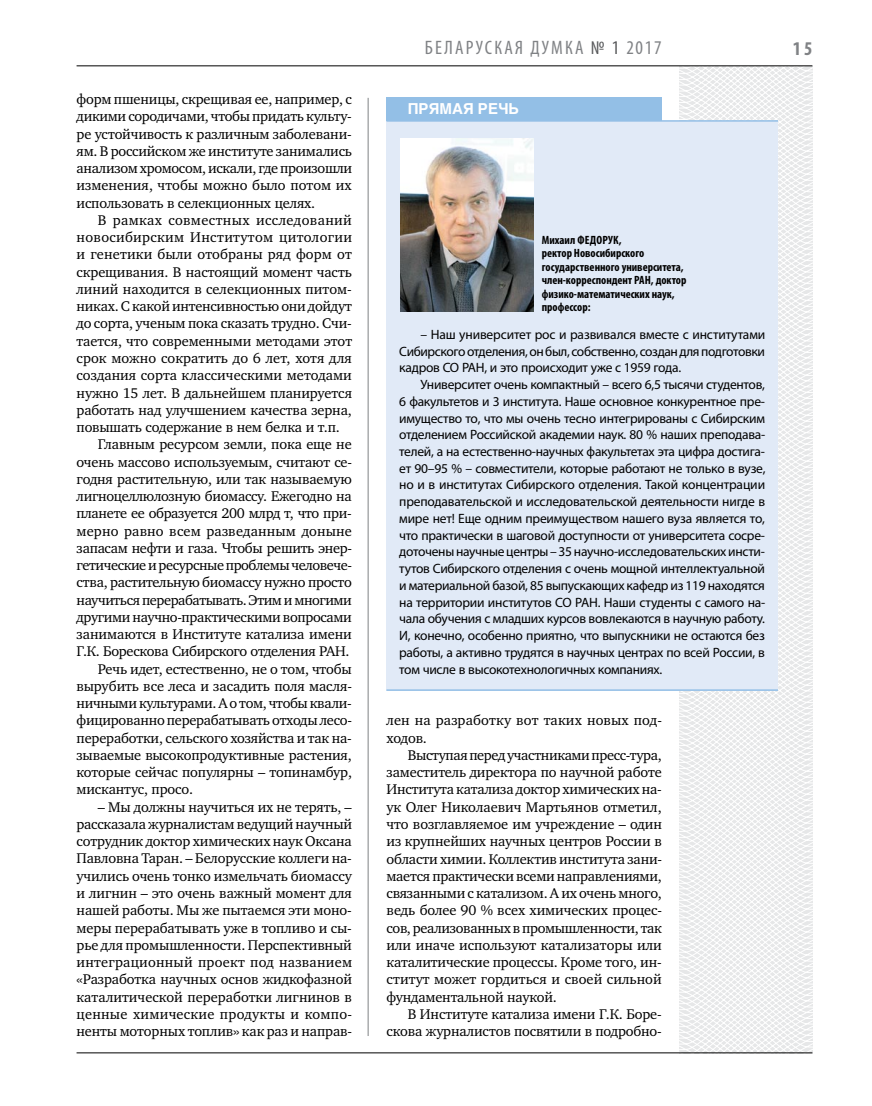
<style>
.page{position:relative;width:872px;height:1106px;background:#fff}
.page>*{position:absolute;margin:0;border:0;box-sizing:border-box;transform-origin:0 0}
.t1{font:condensed 19.5px "Myriad Pro";letter-spacing:.11em;color:#808285}
.t2{font:700 condensed 19.5px "Myriad Pro";color:#808285}
.t3{font:700 15px "Helios";color:#fff}
.t4{font:14.4px/17.2px "Charter C";letter-spacing:-.01em;color:#000;text-align:justify}
.t5{font:14.4px/17.2px "Charter C";letter-spacing:.01em;color:#000}
.t6{font:14.4px "Charter C";letter-spacing:-.03em;color:#000}
.t7{font:14.4px "Charter C";letter-spacing:.02em;color:#000}
.t8{font:14.4px "Charter C";letter-spacing:.025em;color:#000}
.t9{font:13.5px/16.8px "Myriad Pro";letter-spacing:-.02em;color:#000;text-align:justify}
.t10{font:700 condensed 12px/13.5px "Myriad Pro";color:#000}
.s1{color:#58595b}
</style>
<div class="page">
<hr style="left:368px;top:98px;width:1px;height:938px;background:#808285">
<svg style="left:621px;top:65px;width:192px;height:989px"></svg>
<hr style="left:77px;top:65px;width:735px;height:1px;background:#000">
<hr style="left:77px;top:1052px;width:735px;height:1px;background:#000">
<div style="left:386px;top:121px;width:392px;height:570px;background:#e1eaf7"></div>
<div style="left:386px;top:97px;width:276px;height:23px;background:#93bfe6"></div>
<hr style="left:386px;top:120px;width:392px;height:2px;background:#93bfe6">
<hr style="left:386px;top:689px;width:392px;height:2px;background:#93bfe6">
<img style="left:400px;top:138px;width:133px;height:173px">
<p class="t4" style="left:77px;top:91px;width:277px">форм пшеницы, скрещивая ее, например, с дикими сородичами, чтобы придать культу&shy;ре устойчивость к различным заболевани&shy;ям. В российском же институте занимались анализом хромосом, искали, где произошли изменения, чтобы можно было потом их использовать в селекционных целях.</p>
<p class="t8" style="left:98px;top:212px;width:256px">В рамках совместных исследований</p>
<p class="t7" style="left:77px;top:229px;width:277px">новосибирским Институтом цитологии</p>
<p class="t5" style="left:77px;top:246px;width:277px">и генетики были отобраны ряд форм от</p>
<p class="t4" style="left:77px;top:263px;width:277px">скрещивания. В настоящий момент часть</p>
<p class="t4" style="left:77px;top:280px;width:277px">линий находится в селекционных питом-</p>
<p class="t4" style="left:77px;top:298px;width:277px">никах. С какой интенсивностью они дойдут</p>
<p class="t4" style="left:77px;top:315px;width:277px">до сорта, ученым пока сказать трудно. Счи-</p>
<p class="t4" style="left:77px;top:332px;width:277px">тается, что современными методами этот</p>
<p class="t4" style="left:77px;top:349px;width:277px">срок можно сократить до 6 лет, хотя для</p>
<p class="t4" style="left:77px;top:367px;width:277px">создания сорта классическими методами</p>
<p class="t4" style="left:77px;top:384px;width:277px">нужно 15 лет. В дальнейшем планируется</p>
<p class="t4" style="left:77px;top:401px;width:277px">работать над улучшением качества зерна,</p>
<p class="t4" style="left:77px;top:418px;width:265px">повышать содержание в нем белка и т.п.</p>
<p class="t4" style="left:98px;top:436px;width:255px">Главным ресурсом земли, пока еще не</p>
<p class="t4" style="left:77px;top:453px;width:277px">очень массово используемым, считают се-</p>
<p class="t4" style="left:77px;top:470px;width:277px">годня растительную, или так называемую</p>
<p class="t4" style="left:77px;top:487px;width:277px">лигноцеллюлозную биомассу. Ежегодно на</p>
<p class="t4" style="left:77px;top:505px;width:277px">планете ее образуется 200 млрд т, что при-</p>
<p class="t5" style="left:77px;top:522px;width:277px">мерно равно всем разведанным доныне</p>
<p class="t4" style="left:77px;top:539px;width:277px">запасам нефти и газа. Чтобы решить энер-</p>
<p class="t6" style="left:77px;top:557px;width:277px">гетические и ресурсные проблемы человече-</p>
<p class="t4" style="left:77px;top:574px;width:277px">ства, растительную биомассу нужно просто</p>
<p class="t6" style="left:77px;top:591px;width:277px">научиться перерабатывать. Этим и многими</p>
<p class="t4" style="left:77px;top:608px;width:277px">другими научно-практическими вопросами</p>
<p class="t4" style="left:77px;top:625px;width:277px">занимаются в Институте катализа имени</p>
<p class="t4" style="left:77px;top:643px;width:274px">Г.К. Борескова Сибирского отделения РАН.</p>
<p class="t4" style="left:98px;top:660px;width:255px">Речь идет, естественно, не о том, чтобы</p>
<p class="t4" style="left:77px;top:677px;width:277px">вырубить все леса и засадить поля масля-</p>
<p class="t4" style="left:77px;top:694px;width:277px">ничными культурами. А о том, чтобы квали-</p>
<p class="t4" style="left:77px;top:712px;width:277px">фицированно перерабатывать отходы лесо-</p>
<p class="t4" style="left:77px;top:729px;width:277px">переработки, сельского хозяйства и так на-</p>
<p class="t4" style="left:77px;top:746px;width:277px">зываемые высокопродуктивные растения,</p>
<p class="t4" style="left:77px;top:764px;width:277px">которые сейчас популярны – топинамбур,</p>
<p class="t4" style="left:77px;top:781px;width:118px">мискантус, просо.</p>
<p class="t4" style="left:77px;top:798px;width:277px;text-indent:21px">– Мы должны научиться их не терять, – рассказала журналистам ведущий научный сотрудник доктор химических наук Оксана Павловна Таран. – Белорусские коллеги на&shy;учились очень тонко измельчать биомассу и лигнин – это очень важный момент для нашей работы. Мы же пытаемся эти моно&shy;меры перерабатывать уже в топливо и сы&shy;рье для промышленности. Перспективный интеграционный проект под названием «Разработка научных основ жидкофазной каталитической переработки лигнинов в ценные химические продукты и компо&shy;ненты моторных топлив» как раз и направ-</p>
<h1 class="t1" style="left:425px;top:36px;width:238px">БЕЛАРУСКАЯ ДУМКА <span class="s1">№ 1</span> 2017</h1>
<h1 class="t2" style="left:793px;top:37px;width:21px">15</h1>
<p class="t3" style="left:408px;top:100px;width:113px">Прямая речь</p>
<p class="t10" style="left:542px;top:233px;width:55px">Михаил Федорук</p>
<p class="t10" style="left:542px;top:233px;width:146px;text-indent:77px">,<br>ректор Новосибирского государственного университета, член-корреспондент РАН, доктор физико-математических наук, профессор:</p>
<p class="t9" style="left:399px;top:326px;width:367px;text-indent:21px">– Наш университет рос и развивался вместе с институтами Сибирского отделения, он был, собственно, создан для подготовки кадров СО РАН, и это происходит уже с 1959 года.</p>
<p class="t9" style="left:399px;top:376px;width:368px;text-indent:21px">Университет очень компактный – всего 6,5 тысячи студентов, 6 факультетов и 3 института. Наше основное конкурентное пре&shy;имущество то, что мы очень тесно интегрированы с Сибирским отделением Российской академии наук. 80 % наших преподава&shy;телей, а на естественно-научных факультетах эта цифра достига&shy;ет 90–95 % – совместители, которые работают не только в вузе, но и в институтах Сибирского отделения. Такой концентрации преподавательской и исследовательской деятельности нигде в мире нет! Еще одним преимуществом нашего вуза является то, что практически в шаговой доступности от университета сосре&shy;доточены научные центры – 35 научно-исследовательских инсти&shy;тутов Сибирского отделения с очень мощной интеллектуальной и материальной базой, 85 выпускающих кафедр из 119 находятся на территории институтов СО РАН. Наши студенты с самого на&shy;чала обучения с младших курсов вовлекаются в научную работу.<br>И, конечно, особенно приятно, что выпускники не остаются без работы, а активно трудятся в научных центрах по всей России, в том числе в высокотехнологичных компаниях.</p>
<p class="t5" style="left:386px;top:712px;width:277px">лен на разработку вот таких новых под&shy;ходов.</p>
<p class="t4" style="left:386px;top:746px;width:277px;text-indent:21px">Выступая перед участниками пресс-тура, заместитель директора по научной работе Института катализа доктор химических на&shy;ук Олег Николаевич Мартьянов отметил, что возглавляемое им учреждение – один из крупнейших научных центров России в области химии. Коллектив института зани&shy;мается практически всеми направлениями, связанными с катализом. А их очень много, ведь более 90 % всех химических процес&shy;сов, реализованных в промышленности, так или иначе используют катализаторы или каталитические процессы. Кроме того, ин&shy;ститут может гордиться и своей сильной фундаментальной наукой.</p>
<p class="t4" style="left:386px;top:1005px;width:277px;text-align:right">В Институте катализа имени Г.К. Боре&shy;скова журналистов посвятили в подробно-</p>
</div>
